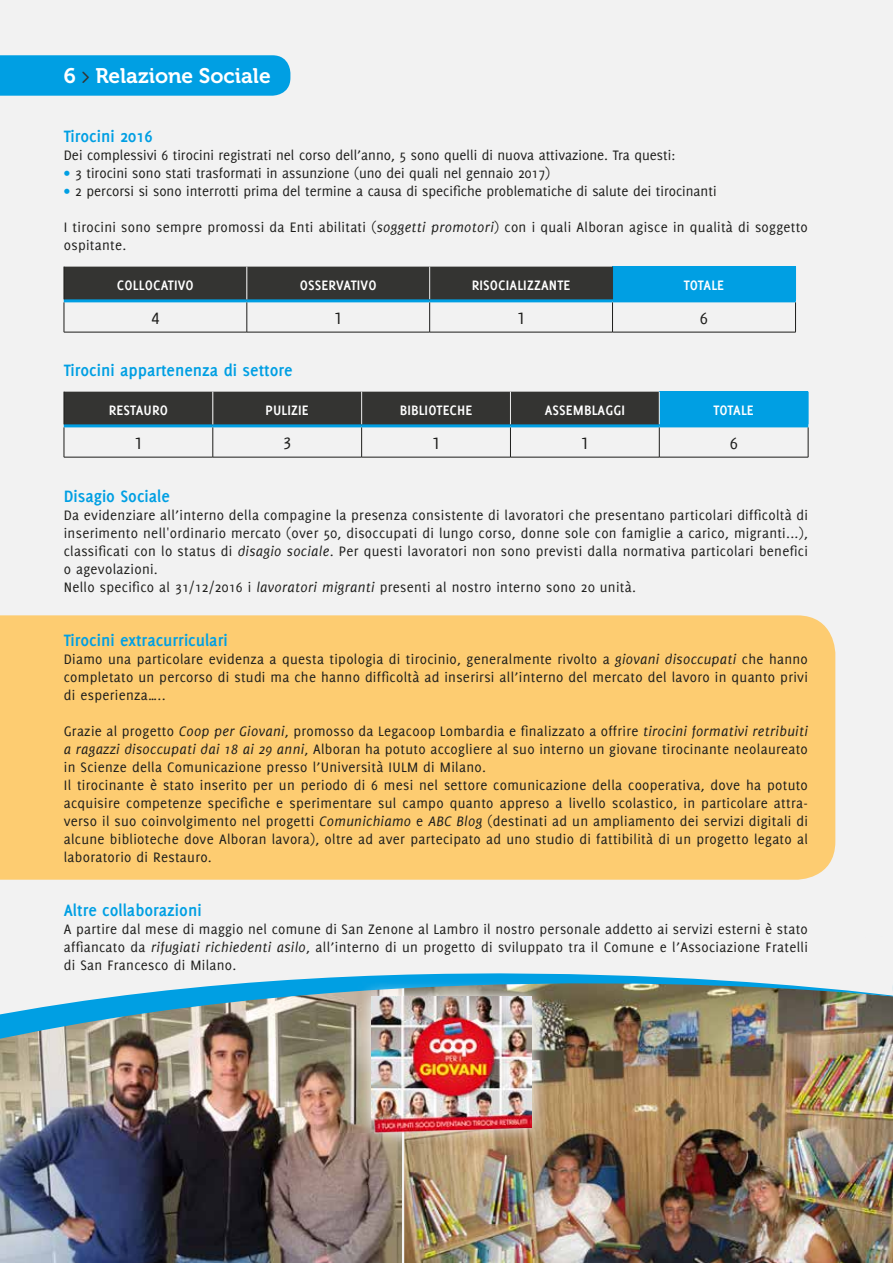
<style>
.page{position:relative;width:893px;height:1263px;background:#f2f2f2}
.page>*{position:absolute;margin:0;border:0;box-sizing:border-box;transform-origin:0 0}
.t1{font:21px "Museo 700";color:#fff}
.t2{font:700 18px "Delicious";color:#009fe3}
.t3{font:18px "Delicious Small Caps";color:#1d1d1b}
.t4{font:15px/18px "Delicious";letter-spacing:.02em;color:#1d1d1b}
.t5{font:15px "Delicious";color:#1d1d1b}
.t6{font:700 15px "Delicious";letter-spacing:.01em;color:#fff}
.s1{font-family:"Mensch";color:#343432}
.s2{color:#009fe3}
.s3{font-style:italic}
</style>
<div class="page">
<div style="left:0;top:615px;width:835px;height:265px;background:#fdcc71"></div>
<div style="left:0;top:55px;width:290px;height:41px;background:#009fe3"></div>
<div style="left:65px;top:267px;width:547px;height:32px;background:#343432"></div>
<div style="left:612px;top:267px;width:183px;height:34px;background:#009fe3"></div>
<hr style="left:429px;top:267px;width:1px;height:32px;background:#ededed">
<hr style="left:64px;top:332px;width:183px;height:1px;background:#1d1d1b">
<hr style="left:247px;top:332px;width:183px;height:1px;background:#1d1d1b">
<hr style="left:430px;top:332px;width:182px;height:1px;background:#1d1d1b">
<hr style="left:612px;top:332px;width:184px;height:1px;background:#1d1d1b">
<hr style="left:64px;top:299px;width:183px;height:3px;background:#009fe3">
<hr style="left:247px;top:299px;width:183px;height:3px;background:#009fe3">
<hr style="left:430px;top:299px;width:182px;height:3px;background:#009fe3">
<hr style="left:612px;top:299px;width:184px;height:3px;background:#009fe3">
<hr style="left:429px;top:302px;width:1px;height:30px;background:#1d1d1b">
<hr style="left:612px;top:302px;width:1px;height:30px;background:#1d1d1b">
<hr style="left:795px;top:302px;width:1px;height:30px;background:#1d1d1b">
<hr style="left:247px;top:267px;width:1px;height:32px;background:#fff">
<hr style="left:247px;top:302px;width:1px;height:30px;background:#1d1d1b">
<hr style="left:64px;top:267px;width:1px;height:32px;background:#1d1d1b">
<hr style="left:64px;top:302px;width:1px;height:30px;background:#1d1d1b">
<hr style="left:612px;top:267px;width:1px;height:32px;background:#343432">
<hr style="left:795px;top:267px;width:1px;height:32px;background:#009fe3">
<div style="left:65px;top:392px;width:594px;height:32px;background:#343432"></div>
<div style="left:659px;top:392px;width:149px;height:34px;background:#009fe3"></div>
<hr style="left:361px;top:392px;width:1px;height:32px;background:#ededed">
<hr style="left:510px;top:392px;width:1px;height:32px;background:#ededed">
<hr style="left:659px;top:392px;width:1px;height:32px;background:#ededed">
<hr style="left:64px;top:457px;width:149px;height:1px;background:#1d1d1b">
<hr style="left:213px;top:457px;width:149px;height:1px;background:#1d1d1b">
<hr style="left:362px;top:457px;width:148px;height:1px;background:#1d1d1b">
<hr style="left:510px;top:457px;width:149px;height:1px;background:#1d1d1b">
<hr style="left:659px;top:457px;width:149px;height:1px;background:#1d1d1b">
<hr style="left:64px;top:424px;width:149px;height:3px;background:#009fe3">
<hr style="left:213px;top:424px;width:149px;height:3px;background:#009fe3">
<hr style="left:362px;top:424px;width:148px;height:3px;background:#009fe3">
<hr style="left:510px;top:424px;width:149px;height:3px;background:#009fe3">
<hr style="left:659px;top:424px;width:149px;height:3px;background:#009fe3">
<hr style="left:361px;top:427px;width:1px;height:30px;background:#1d1d1b">
<hr style="left:510px;top:427px;width:1px;height:30px;background:#1d1d1b">
<hr style="left:659px;top:427px;width:1px;height:30px;background:#1d1d1b">
<hr style="left:808px;top:427px;width:1px;height:30px;background:#1d1d1b">
<hr style="left:213px;top:392px;width:1px;height:32px;background:#fff">
<hr style="left:213px;top:427px;width:1px;height:30px;background:#1d1d1b">
<hr style="left:64px;top:392px;width:1px;height:32px;background:#1d1d1b">
<hr style="left:64px;top:427px;width:1px;height:30px;background:#1d1d1b">
<hr style="left:808px;top:392px;width:1px;height:32px;background:#009fe3">
<img style="left:404px;top:1066px;width:488px;height:197px">
<img style="left:0;top:1066px;width:402px;height:197px">
<img style="left:0;top:1039px;width:893px;height:27px">
<img style="left:0;top:973px;width:893px;height:66px">
<img style="left:357px;top:981px;width:190px;height:165px">
<img style="left:372px;top:996px;width:160px;height:143px">
<h1 class="t1" style="left:64px;top:64px;width:208px">6 <span class="s1">&gt;</span> Relazione Sociale</h1>
<p class="t2" style="left:64px;top:126px;width:90px">Tirocini 2016</p>
<p class="t5" style="left:64px;top:146px;width:613px">Dei complessivi 6 tirocini registrati nel corso dell’anno, 5 sono quelli di nuova attivazione. Tra questi:</p>
<p class="t5" style="left:64px;top:164px;width:488px"><span class="s2">•</span> 3 tirocini sono stati trasformati in assunzione (uno dei quali nel gennaio 2017)</p>
<p class="t5" style="left:64px;top:182px;width:654px"><span class="s2">•</span> 2 percorsi si sono interrotti prima del termine a causa di specifiche problematiche di salute dei tirocinanti</p>
<p class="t4" style="left:64px;top:218px;width:746px">I tirocini sono sempre promossi da Enti abilitati (<span class="s3">soggetti promotori</span>) con i quali Alboran agisce in qualità di soggetto ospitante.</p>
<p class="t6" style="left:117px;top:276px;width:78px">COLLOCATIVO</p>
<p class="t6" style="left:300px;top:276px;width:78px">OSSERVATIVO</p>
<p class="t6" style="left:472px;top:276px;width:100px">RISOCIALIZZANTE</p>
<p class="t6" style="left:684px;top:276px;width:42px">TOTALE</p>
<p class="t3" style="left:151px;top:308px;width:10px">4</p>
<p class="t3" style="left:334px;top:308px;width:10px">1</p>
<p class="t3" style="left:517px;top:308px;width:10px">1</p>
<p class="t3" style="left:700px;top:308px;width:10px">6</p>
<p class="t2" style="left:64px;top:360px;width:230px">Tirocini appartenenza di settore</p>
<p class="t6" style="left:109px;top:401px;width:61px">RESTAURO</p>
<p class="t6" style="left:266px;top:401px;width:45px">PULIZIE</p>
<p class="t6" style="left:400px;top:401px;width:74px">BIBLIOTECHE</p>
<p class="t6" style="left:545px;top:401px;width:82px">ASSEMBLAGGI</p>
<p class="t6" style="left:714px;top:401px;width:42px">TOTALE</p>
<p class="t3" style="left:134px;top:433px;width:10px">1</p>
<p class="t3" style="left:283px;top:433px;width:10px">3</p>
<p class="t3" style="left:432px;top:433px;width:10px">1</p>
<p class="t3" style="left:581px;top:433px;width:10px">1</p>
<p class="t3" style="left:730px;top:433px;width:10px">6</p>
<p class="t2" style="left:64px;top:486px;width:108px">Disagio Sociale</p>
<p class="t4" style="left:64px;top:506px;width:746px">Da evidenziare all’interno della compagine la presenza consistente di lavoratori che presentano particolari difficoltà di inserimento nell'ordinario mercato (over 50, disoccupati di lungo corso, donne sole con famiglie a carico, migranti...), classificati con lo status di <span class="s3">disagio sociale</span>. Per questi lavoratori non sono previsti dalla normativa particolari benefici o agevolazioni.<br>Nello specifico al 31/12/2016 i <span class="s3">lavoratori migranti</span> presenti al nostro interno sono 20 unità.</p>
<p class="t2" style="left:64px;top:630px;width:165px">Tirocini extracurriculari</p>
<p class="t4" style="left:64px;top:650px;width:746px;text-align:justify">Diamo una particolare evidenza a questa tipologia di tirocinio, generalmente rivolto a <span class="s3">giovani disoccupati</span> che hanno completato un percorso di studi ma che hanno difficoltà ad inserirsi all’interno del mercato del lavoro in quanto privi di esperienza…..</p>
<p class="t4" style="left:64px;top:722px;width:746px">Grazie al progetto <span class="s3">Coop per Giovani</span>, promosso da Legacoop Lombardia e finalizzato a offrire <span class="s3">tirocini formativi retribuiti a ragazzi disoccupati dai 18 ai 29 anni</span>, Alboran ha potuto accogliere al suo interno un giovane tirocinante neolaureato in Scienze della Comunicazione presso l’Università IULM di Milano.<br>Il tirocinante è stato inserito per un periodo di 6 mesi nel settore comunicazione della cooperativa, dove ha potuto acquisire competenze specifiche e sperimentare sul campo quanto appreso a livello scolastico, in particolare attra&shy;verso il suo coinvolgimento nel progetti <span class="s3">Comunichiamo</span> e <span class="s3">ABC Blog</span> (destinati ad un ampliamento dei servizi digitali di alcune biblioteche dove Alboran lavora), oltre ad aver partecipato ad uno studio di fattibilità di un progetto legato al laboratorio di Restauro.</p>
<p class="t2" style="left:64px;top:900px;width:139px">Altre collaborazioni</p>
<p class="t4" style="left:64px;top:920px;width:746px;text-align:justify">A partire dal mese di maggio nel comune di San Zenone al Lambro il nostro personale addetto ai servizi esterni è stato affiancato da <span class="s3">rifugiati richiedenti asilo</span>, all’interno di un progetto di sviluppato tra il Comune e l’Associazione Fratelli di San Francesco di Milano.</p>
</div>
